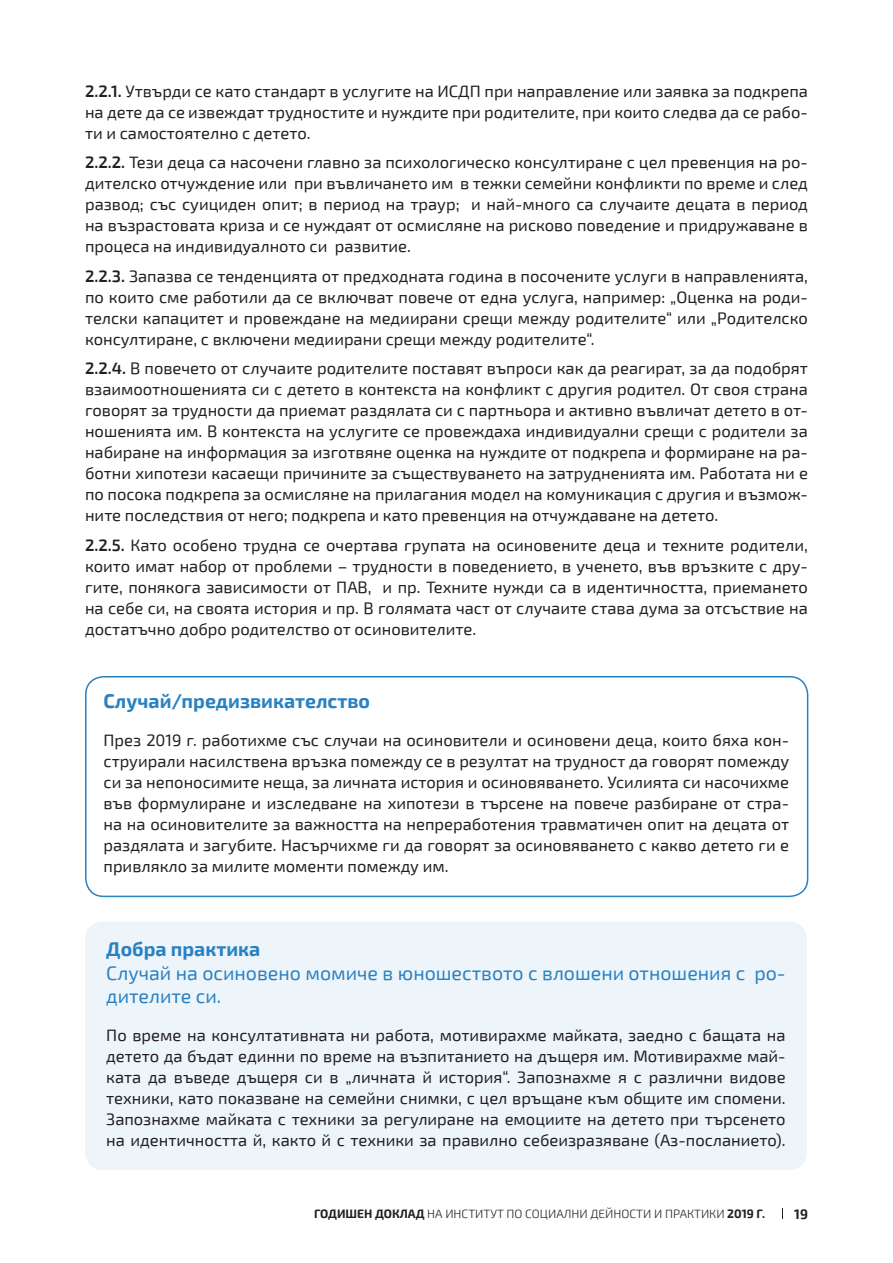
<style>
.page{position:relative;width:893px;height:1263px;background:#fff}
.page>*{position:absolute;margin:0;border:0;box-sizing:border-box;transform-origin:0 0}
.t1{font:19.5px/23.4px "Exo 2";color:#2a81c1}
.t2{font:700 19.5px "Exo 2";color:#2a81c1}
.t3{font:16.5px/21px "Exo 2";color:#231f20;text-align:justify}
.t4{font:700 13.5px "Exo 2";color:#231f20}
.t5{font:300 12px "Exo 2";color:#231f20}
.s1{font-weight:600}
.s2{font-weight:700}
</style>
<div class="page">
<div style="left:85px;top:676px;width:723px;height:221px;border:2px solid #2a81c1;border-radius:18px"></div>
<div style="left:85px;top:921px;width:722px;height:249px;background:#edf5fb;border-radius:18px"></div>
<p class="t3" style="left:85px;top:81px;width:724px"><span class="s1">2.2.1.</span> Утвърди се като стандарт в услугите на ИСДП при направление или заявка за подкрепа на дете да се извеждат трудностите и нуждите при родителите, при които следва да се рабо&shy;ти и самостоятелно с детето.</p>
<p class="t3" style="left:85px;top:152px;width:724px"><span class="s1">2.2.2.</span> Тези деца са насочени главно за психологическо консултиране с цел превенция на ро&shy;дителско отчуждение или при въвличането им в тежки семейни конфликти по време и след развод; със суициден опит; в период на траур; и най-много са случаите децата в период на възрастовата криза и се нуждаят от осмисляне на рисково поведение и придружаване в процеса на индивидуалното си развитие.</p>
<p class="t3" style="left:85px;top:266px;width:724px"><span class="s1">2.2.3.</span> Запазва се тенденцията от предходната година в посочените услуги в направленията, по които сме работили да се включват повече от една услуга, например: „Оценка на роди&shy;телски капацитет и провеждане на медиирани срещи между родителите“ или „Родителско консултиране, с включени медиирани срещи между родителите“.</p>
<p class="t3" style="left:85px;top:358px;width:724px"><span class="s1">2.2.4.</span> В повечето от случаите родителите поставят въпроси как да реагират, за да подобрят взаимоотношенията си с детето в контекста на конфликт с другия родител. От своя страна говорят за трудности да приемат раздялата си с партньора и активно въвличат детето в от&shy;ношенията им. В контекста на услугите се провеждаха индивидуални срещи с родители за набиране на информация за изготвяне оценка на нуждите от подкрепа и формиране на ра&shy;ботни хипотези касаещи причините за съществуването на затрудненията им. Работата ни е по посока подкрепа за осмисляне на прилагания модел на комуникация с другия и възмож&shy;ните последствия от него; подкрепа и като превенция на отчуждаване на детето.</p>
<p class="t3" style="left:85px;top:535px;width:724px"><span class="s1">2.2.5.</span> Като особено трудна се очертава групата на осиновените деца и техните родители, които имат набор от проблеми – трудности в поведението, в ученето, във връзките с дру&shy;гите, понякога зависимости от ПАВ, и пр. Техните нужди са в идентичността, приемането на себе си, на своята история и пр. В голямата част от случаите става дума за отсъствие на достатъчно добро родителство от осиновителите.</p>
<p class="t2" style="left:104px;top:690px;width:268px">Случай/предизвикателство</p>
<p class="t3" style="left:104px;top:730px;width:687px">През 2019 г. работихме със случаи на осиновители и осиновени деца, които бяха кон&shy;струирали насилствена връзка помежду се в резултат на трудност да говорят помежду си за непоносимите неща, за личната история и осиновяването. Усилията си насочихме във формулиране и изследване на хипотези в търсене на повече разбиране от стра&shy;на на осиновителите за важността на непреработения травматичен опит на децата от раздялата и загубите. Насърчихме ги да говорят за осиновяването с какво детето ги е привлякло за милите моменти помежду им.</p>
<p class="t2" style="left:106px;top:938px;width:155px">Добра практика</p>
<p class="t1" style="left:106px;top:961px;width:681px">Случай на осиновено момиче в юношеството с влошени отношения с ро&shy;дителите си.</p>
<p class="t3" style="left:106px;top:1025px;width:681px">По време на консултативната ни работа, мотивирахме майката, заедно с бащата на детето да бъдат единни по време на възпитанието на дъщеря им. Мотивирахме май&shy;ката да въведе дъщеря си в „личната й история“. Запознахме я с различни видове техники, като показване на семейни снимки, с цел връщане към общите им спомени.<br>Запознахме майката с техники за регулиране на емоциите на детето при търсенето на идентичността й, както й с техники за правилно себеизразяване (Аз-посланието).</p>
<p class="t5" style="left:314px;top:1207px;width:452px"><span class="s2">ГОДИШЕН ДОКЛАД</span> НА ИНСТИТУТ ПО СОЦИАЛНИ ДЕЙНОСТИ И ПРАКТИКИ <span class="s2">2019 Г.</span></p>
<p class="t4" style="left:794px;top:1206px;width:15px">19</p>
</div>
